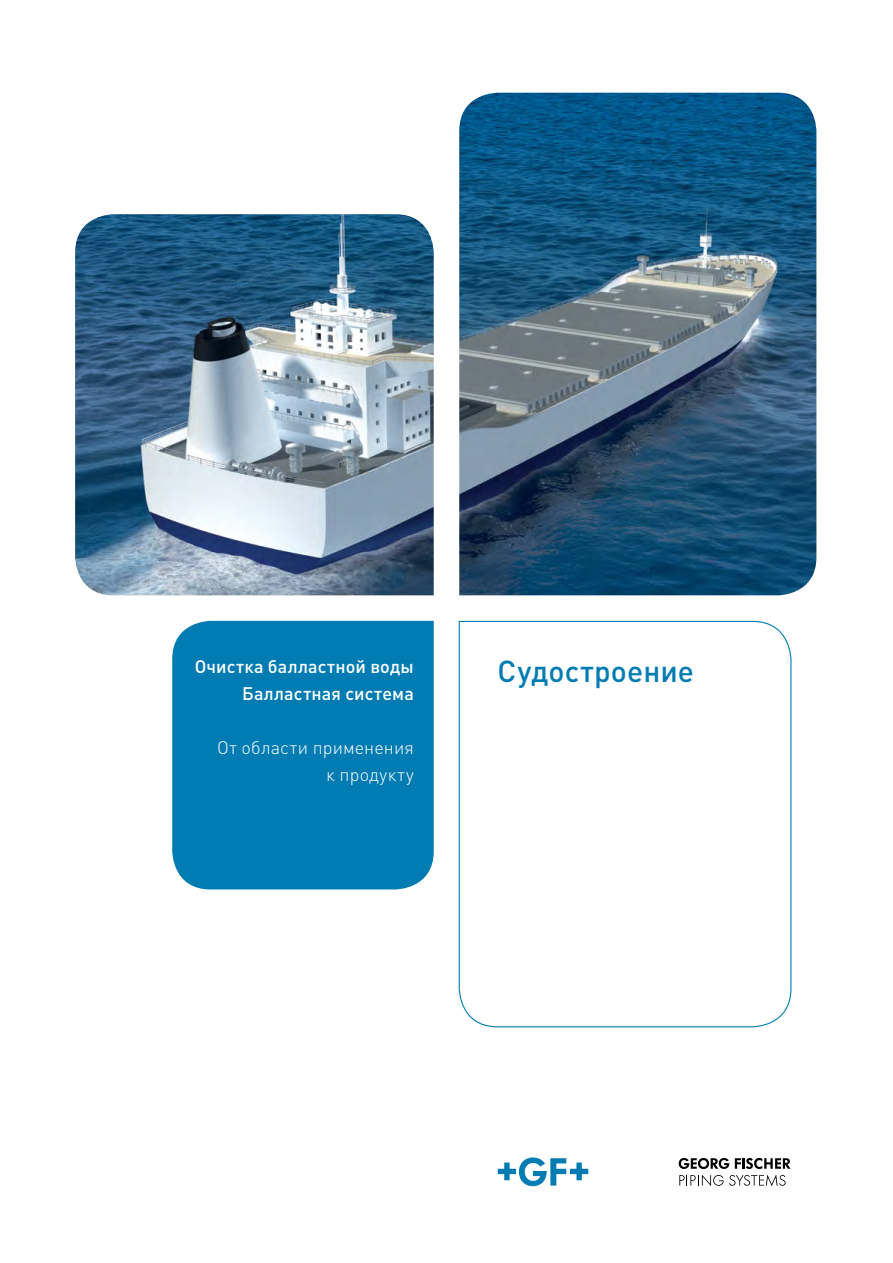
<style>
.page{position:relative;width:893px;height:1263px;background:#fff}
.page>*{position:absolute;margin:0;border:0;box-sizing:border-box;transform-origin:0 0}
.t1{font:500 30px "DIN Pro";letter-spacing:.005em;color:#007cb2}
.t2{font:500 18px/27px "DIN Pro";letter-spacing:.01em;color:#fff;text-align:right}
.t3{font:300 18px/27px "DIN Pro";letter-spacing:.01em;color:#fff;text-align:right}
</style>
<div class="page">
<svg style="left:498px;top:1157px;width:90px;height:29px"></svg>
<svg style="left:679px;top:1158px;width:50px;height:11px"></svg>
<svg style="left:735px;top:1158px;width:55px;height:11px"></svg>
<svg style="left:679px;top:1175px;width:107px;height:11px"></svg>
<div style="left:172px;top:621px;width:262px;height:268px;background:#007cb2"></div>
<svg style="left:458px;top:620px;width:334px;height:408px"></svg>
<img style="left:75px;top:93px;width:741px;height:502px">
<p class="t2" style="left:195px;top:652px;width:220px">Очистка балластной воды<br>Балластная система</p>
<p class="t3" style="left:217px;top:733px;width:198px">От области применения к продукту</p>
<h1 class="t1" style="left:497px;top:651px;width:198px">Судостроение</h1>
</div>
